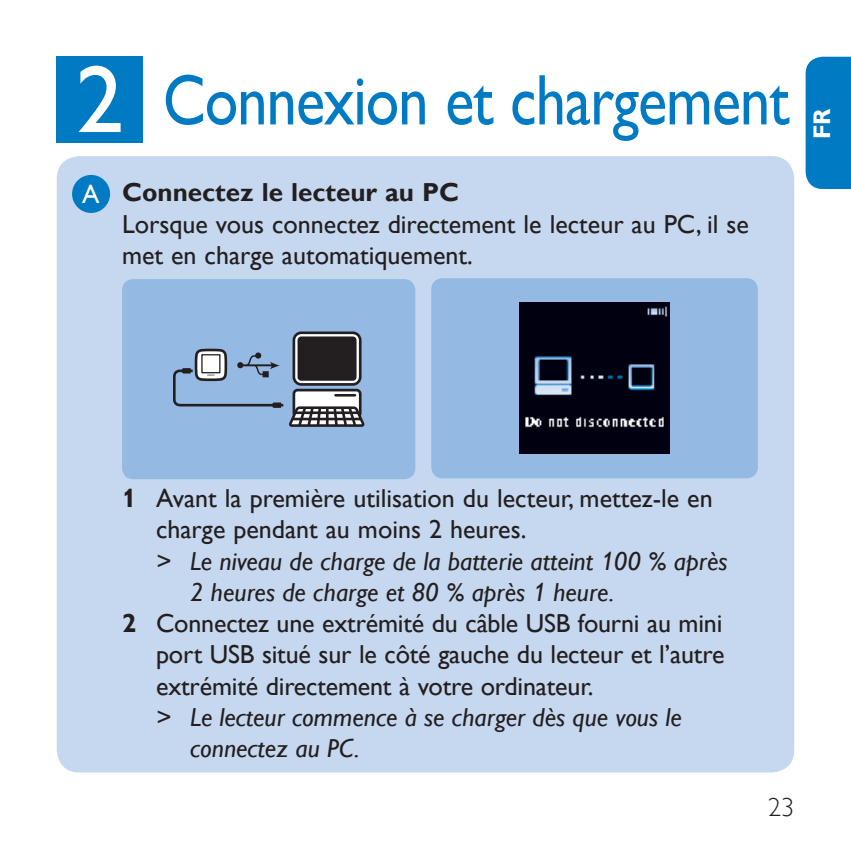
<style>
.page{position:relative;width:851px;height:851px;background:#fff}
.page>*{position:absolute;margin:0;border:0;box-sizing:border-box;transform-origin:0 0}
.t1{font:72px "Gill Sans Alt One WGL";letter-spacing:-.015em;color:#007ac2;scale:.84 1}
.t2{font:26px/31.2px "Gill Sans Alt One WGL";color:#231f20}
.t3{font:italic 26px/31.2px "Gill Sans Alt One WGL";color:#231f20}
.t4{font:26px "Gill Sans Alt One WGL Light";color:#231f20}
.t5{font:700 24px "Gill Sans Alt One WGL";color:#fff}
.s1{font-size:96px;color:#fff}
.s2{color:#fff}
.s3{font-weight:700}
</style>
<div class="page">
<div style="left:805px;top:57px;width:45px;height:132px;background:#007ac2"></div>
<div style="left:57px;top:57px;width:86px;height:86px;background:#007ac2"></div>
<div style="left:57px;top:156px;width:737px;height:616px;background:#c6d8ef;border-radius:23px"></div>
<div style="left:72px;top:175px;width:38px;height:38px;background:#007ac2;border-radius:50%"></div>
<div style="left:122px;top:279px;width:293px;height:200px;background:#94b9e2;border-radius:11px"></div>
<svg style="left:173px;top:331px;width:191px;height:96px"></svg>
<div style="left:431px;top:278px;width:326px;height:200px;background:#94b9e2;border-radius:11px"></div>
<img style="left:519px;top:303px;width:151px;height:150px">
<h1 class="t1" style="left:76px;top:51px;width:850px"><span class="s1">2</span> Connexion et chargement</h1>
<p class="t2" style="left:122px;top:177px;width:628px;text-indent:-40px"><span class="s2">A</span> <span class="s3">Connectez le lecteur au PC<br></span>Lorsque vous connectez directement le lecteur au PC, il se met en charge automatiquement.</p>
<p class="t5" style="left:805px;top:139px;width:32px;rotate:-90deg">FR</p>
<p class="t2" style="left:156px;top:482px;width:558px;text-indent:-34px"><span class="s3">1</span> Avant la première utilisation du lecteur, mettez-le en charge pendant au moins 2 heures.</p>
<p class="t3" style="left:156px;top:545px;width:573px">&gt; Le niveau de charge de la batterie atteint 100 % après</p>
<p class="t3" style="left:190px;top:576px;width:425px">2 heures de charge et 80 % après 1 heure.</p>
<p class="t2" style="left:122px;top:607px;width:601px"><span class="s3">2</span> Connectez une extrémité du câble USB fourni au mini</p>
<p class="t2" style="left:156px;top:638px;width:569px">port USB situé sur le côté gauche du lecteur et l’autre</p>
<p class="t2" style="left:156px;top:669px;width:439px">extrémité directement à votre ordinateur.</p>
<p class="t3" style="left:190px;top:701px;width:493px;text-indent:-34px">&gt; Le lecteur commence à se charger dès que vous le connectez au PC.</p>
<p class="t4" style="left:768px;top:790px;width:27px">23</p>
</div>
